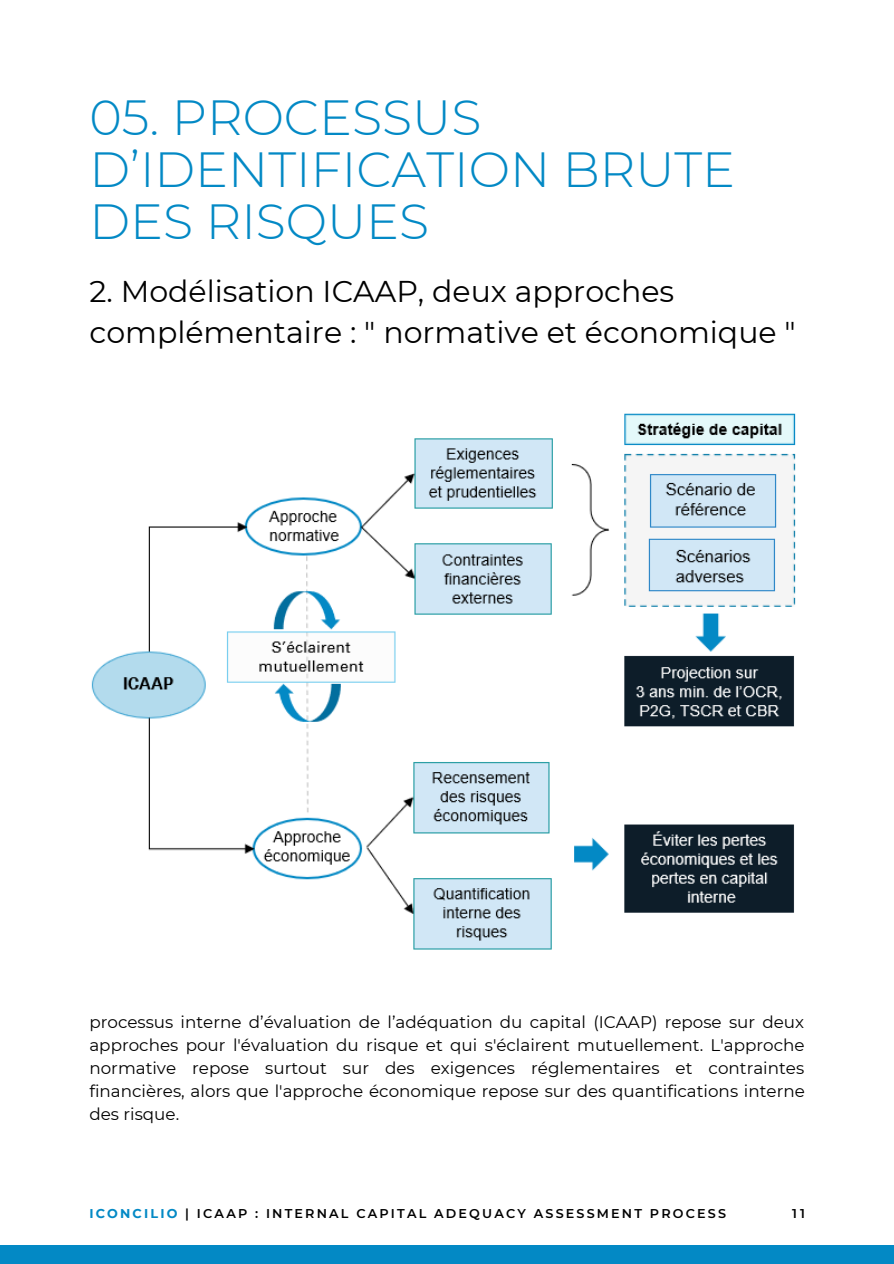
<style>
.page{position:relative;width:894px;height:1264px;background:#fff}
.page>*{position:absolute;margin:0;border:0;box-sizing:border-box;transform-origin:0 0}
.t1{font:300 49.2px/51.8px "Montserrat";color:#0389c5}
.t2{font:30px/41.7px "Montserrat";color:#000}
.t3{font:16.8px/23px "Montserrat";color:#000;text-align:justify}
.t4{font:600 12.75px "Montserrat";letter-spacing:.17em;color:#000}
.s1{font-weight:700;color:#0389c5}
</style>
<div class="page">
<div style="left:0;top:1244px;width:893px;height:19px;background:#0389c5"></div>
<img style="left:91px;top:413px;width:705px;height:537px">
<p class="t1" style="left:89px;top:92px;width:647px">05. PROCESSUS<br>D’IDENTIFICATION BRUTE<br>DES RISQUES</p>
<p class="t2" style="left:89px;top:270px;width:707px">2. Modélisation ICAAP, deux approches complémentaire : " normative et économique "</p>
<p class="t3" style="left:89px;top:1010px;width:716px">processus interne d’évaluation de l’adéquation du capital (ICAAP) repose sur deux approches pour l'évaluation du risque et qui s'éclairent mutuellement. L'approche normative repose surtout sur des exigences réglementaires et contraintes financières, alors que l'approche économique repose sur des quantifications interne des risque.</p>
<p class="t4" style="left:89px;top:1205px;width:638px"><span class="s1">ICONCILIO</span> | ICAAP : INTERNAL CAPITAL ADEQUACY ASSESSMENT PROCESS</p>
<p class="t4" style="left:791px;top:1205px;width:14px">11</p>
</div>
